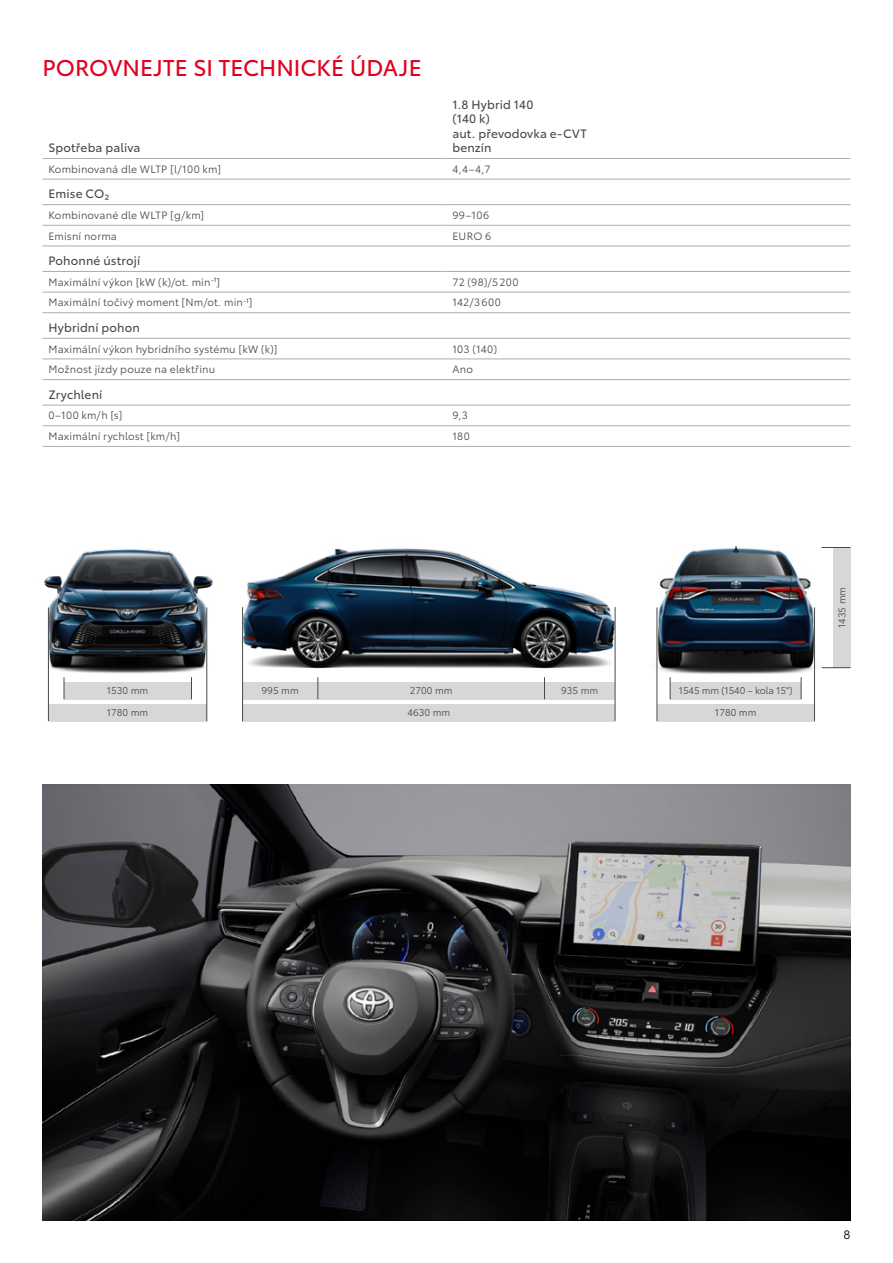
<style>
.page{position:relative;width:893px;height:1263px;background:#fff}
.page>*{position:absolute;margin:0;border:0;box-sizing:border-box;transform-origin:0 0}
.t1{font:22.5px "Toyota Type";color:#e3001f}
.t2{font:12px/14.4px "Toyota Type";letter-spacing:.01em;color:#494948}
.t3{font:12px "Toyota Type";color:#000}
.t4{font:10.5px "Toyota Type";letter-spacing:.015em;color:#494948}
.t5{font:9.75px "Toyota Type";color:#494948}
.t6{font:9.75px "Toyota Type";letter-spacing:-.02em;color:#494948}
</style>
<div class="page">
<img style="left:243px;top:548px;width:372px;height:174px">
<img style="left:44px;top:549px;width:199px;height:173px">
<img style="left:615px;top:545px;width:236px;height:177px">
<img style="left:43px;top:784px;width:807px;height:436px">
<hr style="left:43px;top:158px;width:403px;height:1px;background:#acadad">
<hr style="left:446px;top:158px;width:404px;height:1px;background:#acadad">
<hr style="left:43px;top:204px;width:403px;height:1px;background:#acadad">
<hr style="left:446px;top:204px;width:404px;height:1px;background:#acadad">
<hr style="left:43px;top:271px;width:403px;height:1px;background:#acadad">
<hr style="left:446px;top:271px;width:404px;height:1px;background:#acadad">
<hr style="left:43px;top:338px;width:403px;height:1px;background:#acadad">
<hr style="left:446px;top:338px;width:404px;height:1px;background:#acadad">
<hr style="left:43px;top:405px;width:403px;height:1px;background:#acadad">
<hr style="left:446px;top:405px;width:404px;height:1px;background:#acadad">
<hr style="left:43px;top:179px;width:403px;height:1px;background:#acadad">
<hr style="left:446px;top:179px;width:404px;height:1px;background:#acadad">
<hr style="left:43px;top:225px;width:403px;height:1px;background:#acadad">
<hr style="left:446px;top:225px;width:404px;height:1px;background:#acadad">
<hr style="left:43px;top:246px;width:403px;height:1px;background:#acadad">
<hr style="left:446px;top:246px;width:404px;height:1px;background:#acadad">
<hr style="left:43px;top:292px;width:403px;height:1px;background:#acadad">
<hr style="left:446px;top:292px;width:404px;height:1px;background:#acadad">
<hr style="left:43px;top:312px;width:403px;height:1px;background:#acadad">
<hr style="left:446px;top:312px;width:404px;height:1px;background:#acadad">
<hr style="left:43px;top:359px;width:403px;height:1px;background:#acadad">
<hr style="left:446px;top:359px;width:404px;height:1px;background:#acadad">
<hr style="left:43px;top:379px;width:403px;height:1px;background:#acadad">
<hr style="left:446px;top:379px;width:404px;height:1px;background:#acadad">
<hr style="left:43px;top:425px;width:403px;height:1px;background:#acadad">
<hr style="left:446px;top:425px;width:404px;height:1px;background:#acadad">
<hr style="left:43px;top:446px;width:403px;height:1px;background:#acadad">
<hr style="left:446px;top:446px;width:404px;height:1px;background:#acadad">
<div style="left:49px;top:704px;width:158px;height:17px;background:#d7d7d8"></div>
<div style="left:657px;top:704px;width:157px;height:17px;background:#d7d7d8"></div>
<div style="left:833px;top:547px;width:17px;height:121px;background:#d7d7d8"></div>
<div style="left:64px;top:682px;width:127px;height:17px;background:#d7d7d8"></div>
<hr style="left:207px;top:607px;width:1px;height:114px;background:#494948">
<hr style="left:814px;top:607px;width:1px;height:114px;background:#494948">
<hr style="left:48px;top:607px;width:1px;height:114px;background:#494948">
<hr style="left:657px;top:607px;width:1px;height:114px;background:#494948">
<svg style="left:822px;top:667px;width:28px;height:1px"></svg>
<svg style="left:191px;top:677px;width:1px;height:22px"></svg>
<div style="left:670px;top:682px;width:131px;height:17px;background:#d7d7d8"></div>
<svg style="left:801px;top:677px;width:1px;height:22px"></svg>
<svg style="left:670px;top:677px;width:1px;height:22px"></svg>
<svg style="left:64px;top:677px;width:1px;height:22px"></svg>
<div style="left:545px;top:682px;width:70px;height:17px;background:#d7d7d8"></div>
<div style="left:243px;top:682px;width:75px;height:17px;background:#d7d7d8"></div>
<div style="left:318px;top:682px;width:226px;height:17px;background:#d7d7d8"></div>
<div style="left:243px;top:704px;width:372px;height:17px;background:#d7d7d8"></div>
<hr style="left:242px;top:607px;width:1px;height:114px;background:#494948">
<svg style="left:544px;top:677px;width:1px;height:22px"></svg>
<svg style="left:318px;top:677px;width:1px;height:22px"></svg>
<hr style="left:615px;top:607px;width:1px;height:114px;background:#494948">
<svg style="left:821px;top:547px;width:29px;height:1px"></svg>
<h1 class="t1" style="left:43px;top:51px;width:381px">POROVNEJTE SI TECHNICKÉ ÚDAJE</h1>
<p class="t2" style="left:48px;top:140px;width:94px">Spotřeba paliva</p>
<p class="t2" style="left:452px;top:96px;width:136px">1.8 Hybrid 140<br>(140 k)<br>aut. převodovka e‑CVT benzín</p>
<p class="t4" style="left:48px;top:161px;width:174px">Kombinovaná dle WLTP [l/100 km]</p>
<p class="t4" style="left:452px;top:161px;width:40px">4,4–4,7</p>
<p class="t2" style="left:48px;top:186px;width:63px">Emise CO₂</p>
<p class="t4" style="left:48px;top:207px;width:157px">Kombinované dle WLTP [g/km]</p>
<p class="t4" style="left:452px;top:207px;width:38px">99–106</p>
<p class="t4" style="left:48px;top:228px;width:70px">Emisní norma</p>
<p class="t4" style="left:452px;top:228px;width:40px">EURO 6</p>
<p class="t2" style="left:48px;top:253px;width:93px">Pohonné ústrojí</p>
<p class="t4" style="left:48px;top:274px;width:173px">Maximální výkon [kW (k)/ot. min<sup>-1</sup>]</p>
<p class="t4" style="left:452px;top:274px;width:68px">72 (98)/5200</p>
<p class="t4" style="left:48px;top:295px;width:206px">Maximální točivý moment [Nm/ot. min<sup>-1</sup>]</p>
<p class="t4" style="left:452px;top:295px;width:50px">142/3600</p>
<p class="t2" style="left:48px;top:319px;width:93px">Hybridní pohon</p>
<p class="t4" style="left:48px;top:341px;width:231px">Maximální výkon hybridního systému [kW (k)]</p>
<p class="t4" style="left:452px;top:341px;width:46px">103 (140)</p>
<p class="t4" style="left:48px;top:362px;width:168px">Možnost jízdy pouze na elektřinu</p>
<p class="t4" style="left:452px;top:362px;width:22px">Ano</p>
<p class="t2" style="left:48px;top:386px;width:55px">Zrychlení</p>
<p class="t4" style="left:48px;top:408px;width:75px">0–100 km/h [s]</p>
<p class="t4" style="left:452px;top:408px;width:17px">9,3</p>
<p class="t4" style="left:48px;top:428px;width:133px">Maximální rychlost [km/h]</p>
<p class="t4" style="left:452px;top:428px;width:19px">180</p>
<p class="t5" style="left:107px;top:684px;width:43px">1530 mm</p>
<p class="t5" style="left:262px;top:684px;width:39px">995 mm</p>
<p class="t5" style="left:410px;top:684px;width:44px">2700 mm</p>
<p class="t5" style="left:561px;top:684px;width:39px">935 mm</p>
<p class="t6" style="left:679px;top:684px;width:115px">1545 mm (1540 – kola 15")</p>
<p class="t5" style="left:407px;top:706px;width:44px">4630 mm</p>
<p class="t5" style="left:107px;top:706px;width:43px">1780 mm</p>
<p class="t5" style="left:715px;top:706px;width:43px">1780 mm</p>
<p class="t5" style="left:835px;top:628px;width:43px;rotate:-90deg">1435 mm</p>
<p class="t3" style="left:843px;top:1226px;width:8px">8</p>
</div>
